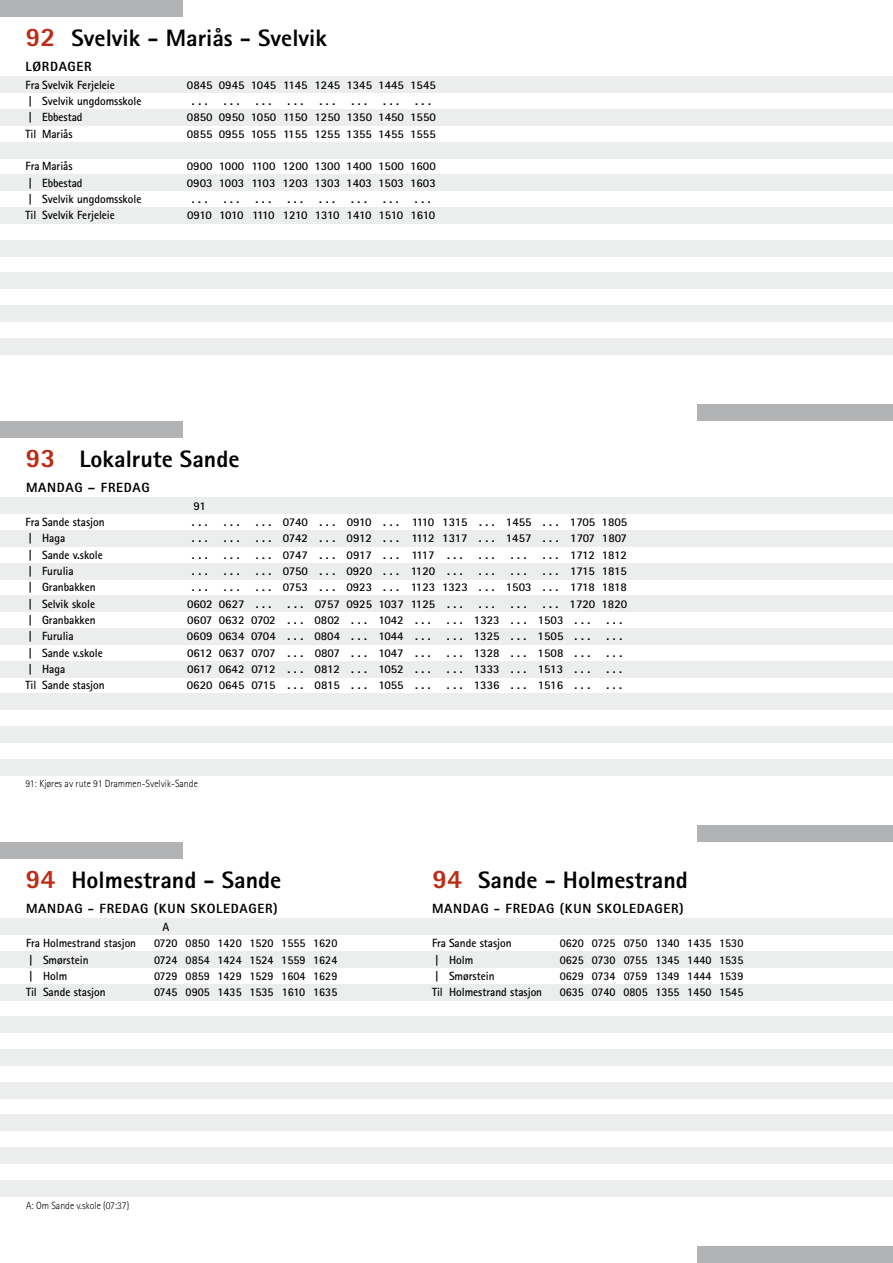
<style>
.page{position:relative;width:893px;height:1263px;background:#fff}
.page>*{position:absolute;margin:0;border:0;box-sizing:border-box;transform-origin:0 0}
.t1{font:800 23.7px "Rotis Sans Serif";color:#000}
.t2{font:800 13.35px "Rotis Sans Serif";letter-spacing:.05em;color:#000}
.t3{font:700 11.85px/16.4px "Rotis Sans Serif";color:#000}
.t4{font:700 11.85px/16.4px "Rotis Sans Serif";color:#000;scale:.95 1}
.t5{font:700 11.85px/16.4px "Rotis Sans Serif";letter-spacing:-.035em;color:#000}
.t6{font:300 10.35px "Rotis Sans Serif";color:#000;scale:.95 1}
.s1{font-size:26.7px;color:#bd2c16}
</style>
<div class="page">
<div style="left:0;top:77px;width:893px;height:16px;background:#eceded"></div>
<div style="left:0;top:109px;width:893px;height:17px;background:#eceded"></div>
<div style="left:0;top:142px;width:893px;height:16px;background:#eceded"></div>
<div style="left:0;top:175px;width:893px;height:16px;background:#eceded"></div>
<div style="left:0;top:207px;width:893px;height:17px;background:#eceded"></div>
<div style="left:0;top:240px;width:893px;height:16px;background:#eceded"></div>
<div style="left:0;top:273px;width:893px;height:16px;background:#eceded"></div>
<div style="left:0;top:305px;width:893px;height:17px;background:#eceded"></div>
<div style="left:0;top:338px;width:893px;height:16px;background:#eceded"></div>
<div style="left:0;top:0;width:183px;height:17px;background:#b1b3b4"></div>
<div style="left:697px;top:404px;width:196px;height:17px;background:#b1b3b4"></div>
<div style="left:0;top:498px;width:893px;height:16px;background:#eceded"></div>
<div style="left:0;top:530px;width:893px;height:17px;background:#eceded"></div>
<div style="left:0;top:563px;width:893px;height:16px;background:#eceded"></div>
<div style="left:0;top:596px;width:893px;height:16px;background:#eceded"></div>
<div style="left:0;top:628px;width:893px;height:17px;background:#eceded"></div>
<div style="left:0;top:661px;width:893px;height:16px;background:#eceded"></div>
<div style="left:0;top:694px;width:893px;height:16px;background:#eceded"></div>
<div style="left:0;top:726px;width:893px;height:17px;background:#eceded"></div>
<div style="left:0;top:759px;width:893px;height:16px;background:#eceded"></div>
<div style="left:0;top:421px;width:183px;height:17px;background:#b1b3b4"></div>
<div style="left:697px;top:825px;width:196px;height:17px;background:#b1b3b4"></div>
<div style="left:0;top:984px;width:893px;height:16px;background:#eceded"></div>
<div style="left:0;top:919px;width:893px;height:16px;background:#eceded"></div>
<div style="left:0;top:951px;width:893px;height:17px;background:#eceded"></div>
<div style="left:0;top:1017px;width:893px;height:16px;background:#eceded"></div>
<div style="left:0;top:1049px;width:893px;height:17px;background:#eceded"></div>
<div style="left:0;top:1082px;width:893px;height:16px;background:#eceded"></div>
<div style="left:0;top:1115px;width:893px;height:16px;background:#eceded"></div>
<div style="left:0;top:1147px;width:893px;height:17px;background:#eceded"></div>
<div style="left:0;top:1180px;width:893px;height:16px;background:#eceded"></div>
<div style="left:0;top:842px;width:183px;height:17px;background:#b1b3b4"></div>
<div style="left:697px;top:1246px;width:196px;height:17px;background:#b1b3b4"></div>
<h1 class="t1" style="left:26px;top:23px;width:303px"><span class="s1">92</span> Svelvik - Mariås - Svelvik</h1>
<p class="t2" style="left:26px;top:58px;width:68px">LØRDAGER</p>
<p class="t4" style="left:26px;top:76px;width:124px">Fra Svelvik Ferjeleie<br>| Svelvik ungdomsskole | Ebbestad<br>Til Mariås</p>
<p class="t4" style="left:26px;top:158px;width:124px">Fra Mariås<br>| Ebbestad<br>| Svelvik ungdomsskole<br>Til Svelvik Ferjeleie</p>
<p class="t3" style="left:192px;top:76px;width:246px;text-indent:-5px">0845 0945 1045 1145 1245 1345 1445 1545 . . .</p>
<p class="t3" style="left:224px;top:93px;width:17px">. . .</p>
<p class="t3" style="left:256px;top:93px;width:17px">. . .</p>
<p class="t3" style="left:288px;top:93px;width:17px">. . .</p>
<p class="t3" style="left:319px;top:93px;width:17px">. . .</p>
<p class="t3" style="left:351px;top:93px;width:17px">. . .</p>
<p class="t3" style="left:383px;top:93px;width:17px">. . .</p>
<p class="t3" style="left:187px;top:93px;width:251px;text-indent:228px">. . .<br>0850 0950 1050 1150 1250 1350 1450 1550<br>0855 0955 1055 1155 1255 1355 1455 1555</p>
<p class="t3" style="left:187px;top:158px;width:250px">0900 1000 1100 1200 1300 1400 1500 1600</p>
<p class="t3" style="left:187px;top:174px;width:250px">0903 1003 1103 1203 1303 1403 1503 1603</p>
<p class="t3" style="left:192px;top:191px;width:17px">. . .</p>
<p class="t3" style="left:224px;top:191px;width:17px">. . .</p>
<p class="t3" style="left:256px;top:191px;width:17px">. . .</p>
<p class="t3" style="left:287px;top:191px;width:17px">. . .</p>
<p class="t3" style="left:319px;top:191px;width:17px">. . .</p>
<p class="t3" style="left:351px;top:191px;width:17px">. . .</p>
<p class="t3" style="left:383px;top:191px;width:17px">. . .</p>
<p class="t5" style="left:187px;top:191px;width:250px;text-indent:228px">. . .<br>0910 1010 1110 1210 1310 1410 1510 1610</p>
<h1 class="t1" style="left:26px;top:444px;width:215px"><span class="s1">93</span> Lokalrute Sande</h1>
<p class="t2" style="left:26px;top:479px;width:125px">MANDAG – FREDAG</p>
<p class="t4" style="left:26px;top:514px;width:85px">Fra Sande stasjon | Haga<br>| Sande v.skole | Furulia<br>| Granbakken<br>| Selvik skole<br>| Granbakken<br>| Furulia<br>| Sande v.skole | Haga<br>Til Sande stasjon</p>
<p class="t3" style="left:192px;top:497px;width:17px">91 . . .</p>
<p class="t3" style="left:224px;top:514px;width:17px">. . .</p>
<p class="t3" style="left:256px;top:514px;width:373px">. . . 0740 . . . 0910 . . . 1110 1315 . . . 1455 . . . 1705 1805</p>
<p class="t3" style="left:192px;top:530px;width:17px">. . .</p>
<p class="t3" style="left:224px;top:530px;width:17px">. . .</p>
<p class="t3" style="left:256px;top:530px;width:373px">. . . 0742 . . . 0912 . . . 1112 1317 . . . 1457 . . . 1707 1807</p>
<p class="t3" style="left:192px;top:546px;width:17px">. . .</p>
<p class="t3" style="left:224px;top:546px;width:17px">. . .</p>
<p class="t3" style="left:256px;top:546px;width:209px">. . . 0747 . . . 0917 . . . 1117 . . .</p>
<p class="t3" style="left:479px;top:546px;width:17px">. . .</p>
<p class="t3" style="left:511px;top:546px;width:17px">. . .</p>
<p class="t3" style="left:543px;top:546px;width:86px">. . . 1712 1812</p>
<p class="t3" style="left:192px;top:563px;width:17px">. . .</p>
<p class="t3" style="left:224px;top:563px;width:17px">. . .</p>
<p class="t3" style="left:256px;top:563px;width:209px">. . . 0750 . . . 0920 . . . 1120 . . .</p>
<p class="t3" style="left:479px;top:563px;width:17px">. . .</p>
<p class="t3" style="left:511px;top:563px;width:17px">. . .</p>
<p class="t3" style="left:543px;top:563px;width:86px">. . . 1715 1815</p>
<p class="t3" style="left:192px;top:579px;width:17px">. . .</p>
<p class="t3" style="left:224px;top:579px;width:17px">. . .</p>
<p class="t3" style="left:187px;top:579px;width:442px;text-indent:69px">. . . 0753 . . . 0923 . . . 1123 1323 . . . 1503 . . . 1718 1818<br>0602 0627 . . .</p>
<p class="t3" style="left:288px;top:595px;width:177px">. . . 0757 0925 1037 1125 . . .</p>
<p class="t3" style="left:479px;top:595px;width:17px">. . .</p>
<p class="t3" style="left:511px;top:595px;width:17px">. . .</p>
<p class="t3" style="left:543px;top:595px;width:86px">. . . 1720 1820</p>
<p class="t3" style="left:187px;top:612px;width:245px">0607 0632 0702 . . . 0802 . . . 1042 . . .</p>
<p class="t3" style="left:447px;top:612px;width:145px">. . . 1323 . . . 1503 . . .</p>
<p class="t3" style="left:606px;top:612px;width:17px">. . .</p>
<p class="t3" style="left:187px;top:628px;width:246px">0609 0634 0704 . . . 0804 . . . 1044 . . .</p>
<p class="t3" style="left:447px;top:628px;width:145px">. . . 1325 . . . 1505 . . .</p>
<p class="t3" style="left:606px;top:628px;width:17px">. . .</p>
<p class="t3" style="left:187px;top:644px;width:245px">0612 0637 0707 . . . 0807 . . . 1047 . . .</p>
<p class="t3" style="left:447px;top:644px;width:145px">. . . 1328 . . . 1508 . . .</p>
<p class="t3" style="left:606px;top:644px;width:17px">. . .</p>
<p class="t3" style="left:187px;top:661px;width:245px">0617 0642 0712 . . . 0812 . . . 1052 . . .</p>
<p class="t3" style="left:447px;top:661px;width:145px">. . . 1333 . . . 1513 . . .</p>
<p class="t3" style="left:606px;top:661px;width:17px">. . .</p>
<p class="t3" style="left:187px;top:677px;width:245px">0620 0645 0715 . . . 0815 . . . 1055 . . .</p>
<p class="t3" style="left:447px;top:677px;width:145px">. . . 1336 . . . 1516 . . .</p>
<p class="t3" style="left:606px;top:677px;width:17px">. . .</p>
<p class="t6" style="left:26px;top:778px;width:183px">91: Kjøres av rute 91 Drammen-Svelvik-Sande</p>
<h1 class="t1" style="left:26px;top:865px;width:257px"><span class="s1">94</span> Holmestrand - Sande</h1>
<h1 class="t1" style="left:432px;top:865px;width:257px"><span class="s1">94</span> Sande - Holmestrand</h1>
<p class="t2" style="left:26px;top:899px;width:253px">MANDAG - FREDAG (KUN SKOLEDAGER)</p>
<p class="t2" style="left:432px;top:899px;width:253px">MANDAG - FREDAG (KUN SKOLEDAGER)</p>
<p class="t4" style="left:26px;top:935px;width:117px">Fra Holmestrand stasjon | Smørstein<br>| Holm<br>Til Sande stasjon</p>
<p class="t4" style="left:154px;top:919px;width:195px;text-indent:8px">A<br>0720 0850 1420 1520 1555 1620<br>0724 0854 1424 1524 1559 1624<br>0729 0859 1429 1529 1604 1629<br>0745 0905 1435 1535 1610 1635</p>
<p class="t4" style="left:432px;top:935px;width:117px">Fra Sande stasjon<br>| Holm<br>| Smørstein<br>Til Holmestrand stasjon</p>
<p class="t4" style="left:560px;top:935px;width:195px;text-align:justify">0620 0725 0750 1340 1435 1530<br>0625 0730 0755 1345 1440 1535<br>0629 0734 0759 1349 1444 1539<br>0635 0740 0805 1355 1450 1545</p>
<p class="t6" style="left:26px;top:1199px;width:110px">A: Om Sande v.skole (07:37)</p>
</div>
